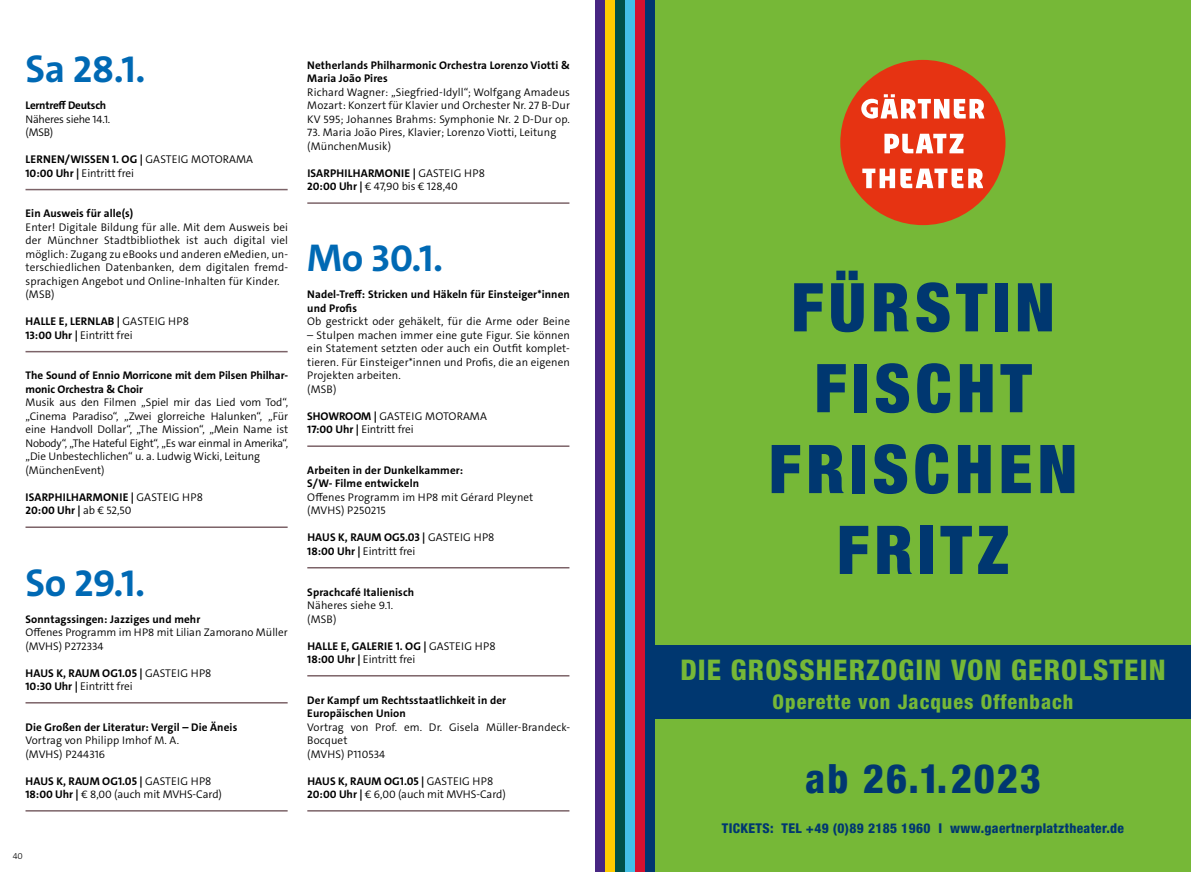
<style>
.page{position:relative;width:1191px;height:872px;background:#fff}
.page>*{position:absolute;margin:0;border:0;box-sizing:border-box;transform-origin:0 0}
.t1{font:900 condensed 67.35px/80.8px "Helvetica Neue LT Std";letter-spacing:.075em;color:#003770;text-align:center}
.t2{font:800 condensed 40.35px "Helvetica Neue LT Std";letter-spacing:.05em;color:#003770}
.t3{font:700 39px "The Sans C5";letter-spacing:-.01em;color:#0069b4}
.t4{font:800 condensed 28.5px "Helvetica Neue LT Std";letter-spacing:.04em;color:#76b837}
.t5{font:800 condensed 20.25px "Helvetica Neue LT Std";letter-spacing:.05em;color:#76b837}
.t6{font:800 condensed 13.5px "Helvetica Neue LT Std";letter-spacing:.025em;color:#003770}
.t7{font:700 11.25px/13.5px "The Sans C5";letter-spacing:.015em;color:#000}
.t8{font:300 11.25px/13.5px "The Sans C5";letter-spacing:-.005em;color:#000}
.t9{font:300 11.1px/13.5px "The Sans C5";letter-spacing:.01em;color:#000}
.t10{font:700 11.1px/13.5px "The Sans C5";letter-spacing:.01em;color:#000}
.t11{font:300 11.1px/13.5px "The Sans C5";letter-spacing:-.02em;color:#000}
.t12{font:700 11.1px "The Sans C5";letter-spacing:-.02em;color:#000}
.t13{font:300 9px "The Sans C5";color:#000}
.s1{font-weight:300}
.s2{font-weight:700}
</style>
<div class="page">
<hr style="left:26px;top:189px;width:262px;height:1px;background:#7c6368">
<hr style="left:26px;top:351px;width:262px;height:1px;background:#7c6368">
<hr style="left:26px;top:526px;width:262px;height:2px;background:#7c6368">
<hr style="left:26px;top:702px;width:262px;height:1px;background:#7c6368">
<hr style="left:26px;top:810px;width:262px;height:1px;background:#7c6368">
<hr style="left:307px;top:202px;width:262px;height:2px;background:#7c6368">
<hr style="left:307px;top:445px;width:262px;height:2px;background:#7c6368">
<hr style="left:307px;top:567px;width:262px;height:1px;background:#7c6368">
<hr style="left:307px;top:675px;width:262px;height:1px;background:#7c6368">
<hr style="left:307px;top:810px;width:262px;height:1px;background:#7c6368">
<div style="left:607px;top:0;width:584px;height:872px;background:#76b837"></div>
<div style="left:595px;top:0;width:10px;height:872px;background:#482683"></div>
<div style="left:605px;top:0;width:10px;height:872px;background:#fc0"></div>
<div style="left:615px;top:0;width:10px;height:872px;background:#005149"></div>
<div style="left:625px;top:0;width:10px;height:872px;background:#44c0e8"></div>
<div style="left:635px;top:0;width:10px;height:872px;background:#d51130"></div>
<div style="left:645px;top:0;width:10px;height:872px;background:#003770"></div>
<svg style="left:840px;top:60px;width:165px;height:165px"></svg>
<div style="left:655px;top:645px;width:536px;height:74px;background:#003770"></div>
<h3 class="t3" style="left:26px;top:44px;width:122px">Sa 28.1.</h3>
<p class="t12" style="left:26px;top:98px;width:82px">Lerntreff Deutsch</p>
<p class="t11" style="left:26px;top:112px;width:86px">Näheres siehe 14.1. (MSB)</p>
<p class="t7" style="left:26px;top:153px;width:229px">LERNEN/WISSEN 1. OG | <span class="s1">GASTEIG MOTORAMA<br></span>10:00 Uhr | <span class="s1">Eintritt frei</span></p>
<p class="t10" style="left:26px;top:207px;width:109px">Ein Ausweis für alle(s)</p>
<p class="t9" style="left:26px;top:220px;width:264px">Enter! Digitale Bildung für alle. Mit dem Ausweis bei der Münchner Stadtbibliothek ist auch digital viel möglich: Zugang zu eBooks und anderen eMedien, un&shy;terschiedlichen Datenbanken, dem digitalen fremd&shy;sprachigen Angebot und Online-Inhalten für Kinder. (MSB)</p>
<p class="t7" style="left:26px;top:315px;width:165px">HALLE E, LERNLAB | <span class="s1">GASTEIG HP8<br></span>13:00 Uhr | <span class="s1">Eintritt frei</span></p>
<p class="t10" style="left:26px;top:369px;width:264px">The Sound of Ennio Morricone mit dem Pilsen Philhar&shy;monic Orchestra &amp; Choir</p>
<p class="t9" style="left:26px;top:396px;width:264px">Musik aus den Filmen „Spiel mir das Lied vom Tod“, „Cinema Paradiso“, „Zwei glorreiche Halunken“, „Für eine Handvoll Dollar“, „The Mission“, „Mein Name ist Nobody“, „The Hateful Eight“, „Es war einmal in Amerika“, „Die Unbestechlichen“ u. a. Ludwig Wicki, Leitung (MünchenEvent)</p>
<p class="t7" style="left:26px;top:490px;width:179px">ISARPHILHARMONIE | <span class="s1">GASTEIG HP8<br></span>20:00 Uhr | <span class="s1">ab € 52,50</span></p>
<h3 class="t3" style="left:26px;top:557px;width:121px">So 29.1.</h3>
<p class="t10" style="left:26px;top:612px;width:176px">Sonntagssingen: Jazziges und mehr</p>
<p class="t9" style="left:26px;top:625px;width:264px">Offenes Programm im HP8 mit Lilian Zamorano Müller (MVHS) P272334</p>
<p class="t7" style="left:26px;top:666px;width:187px">HAUS K, RAUM OG1.05 | <span class="s1">GASTEIG HP8<br></span>10:30 Uhr | <span class="s1">Eintritt frei</span></p>
<p class="t10" style="left:26px;top:720px;width:213px">Die Großen der Literatur: Vergil – Die Äneis</p>
<p class="t9" style="left:26px;top:733px;width:155px">Vortrag von Philipp Imhof M. A. (MVHS) P244316</p>
<p class="t8" style="left:26px;top:774px;width:198px"><span class="s2">HAUS K, RAUM OG1.05 |</span> GASTEIG HP8<br><span class="s2">18:00 Uhr |</span> € 8,00 (auch mit MVHS-Card)</p>
<p class="t10" style="left:307px;top:58px;width:264px">Netherlands Philharmonic Orchestra Lorenzo Viotti &amp;<br>Maria João Pires</p>
<p class="t9" style="left:307px;top:85px;width:264px;text-align:justify">Richard Wagner: „Siegfried-Idyll“; Wolfgang Amadeus Mozart: Konzert für Klavier und Orchester Nr. 27 B-Dur KV 595; Johannes Brahms: Symphonie Nr. 2 D-Dur op.</p>
<p class="t9" style="left:307px;top:126px;width:250px">73. Maria João Pires, Klavier; Lorenzo Viotti, Leitung (MünchenMusik)</p>
<p class="t7" style="left:307px;top:166px;width:179px">ISARPHILHARMONIE | <span class="s1">GASTEIG HP8<br></span>20:00 Uhr | <span class="s1">€ 47,90 bis € 128,40</span></p>
<h3 class="t3" style="left:307px;top:233px;width:137px">Mo 30.1.</h3>
<p class="t10" style="left:307px;top:288px;width:264px">Nadel-Treff: Stricken und Häkeln für Einsteiger*innen und Profis</p>
<p class="t9" style="left:307px;top:315px;width:264px">Ob gestrickt oder gehäkelt, für die Arme oder Beine</p>
<p class="t9" style="left:307px;top:328px;width:264px">– Stulpen machen immer eine gute Figur. Sie können ein Statement setzten oder auch ein Outfit komplet&shy;tieren. Für Einsteiger*innen und Profis, die an eigenen Projekten arbeiten.<br>(MSB)</p>
<p class="t8" style="left:307px;top:409px;width:181px"><span class="s2">SHOWROOM |</span> GASTEIG MOTORAMA<br><span class="s2">17:00 Uhr |</span> Eintritt frei</p>
<p class="t10" style="left:307px;top:463px;width:157px">Arbeiten in der Dunkelkammer:<br>S/W- Filme entwickeln</p>
<p class="t9" style="left:307px;top:490px;width:228px">Offenes Programm im HP8 mit Gérard Pleynet (MVHS) P250215</p>
<p class="t7" style="left:307px;top:531px;width:189px">HAUS K, RAUM OG5.03 | <span class="s1">GASTEIG HP8<br></span>18:00 Uhr | <span class="s1">Eintritt frei</span></p>
<p class="t10" style="left:307px;top:585px;width:108px">Sprachcafé Italienisch</p>
<p class="t9" style="left:307px;top:598px;width:87px">Näheres siehe 9.1. (MSB)</p>
<p class="t7" style="left:307px;top:639px;width:190px">HALLE E, GALERIE 1. OG | <span class="s1">GASTEIG HP8<br></span>18:00 Uhr | <span class="s1">Eintritt frei</span></p>
<p class="t10" style="left:307px;top:693px;width:200px">Der Kampf um Rechtsstaatlichkeit in der<br>Europäischen Union</p>
<p class="t9" style="left:307px;top:720px;width:264px">Vortrag von Prof. em. Dr. Gisela Müller-Brandeck-<br>Bocquet<br>(MVHS) P110534</p>
<p class="t8" style="left:307px;top:774px;width:200px"><span class="s2">HAUS K, RAUM OG1.05 |</span> GASTEIG HP8<br><span class="s2">20:00 Uhr |</span> € 6,00 (auch mit MVHS-Card)</p>
<p class="t13" style="left:13px;top:850px;width:12px">40</p>
<h1 class="t1" style="left:768px;top:266px;width:310px">FÜRSTIN<br>FISCHT<br>FRISCHEN<br>FRITZ</h1>
<h3 class="t4" style="left:680px;top:652px;width:487px">DIE GROSSHERZOGIN VON GEROLSTEIN</h3>
<h3 class="t5" style="left:772px;top:689px;width:302px">Operette von Jacques Offenbach</h3>
<h2 class="t2" style="left:805px;top:753px;width:237px">ab 26.1.2023</h2>
<p class="t6" style="left:722px;top:820px;width:404px">TICKETS: TEL +49 (0)89 2185 1960 I www.gaertnerplatztheater.de</p>
</div>
